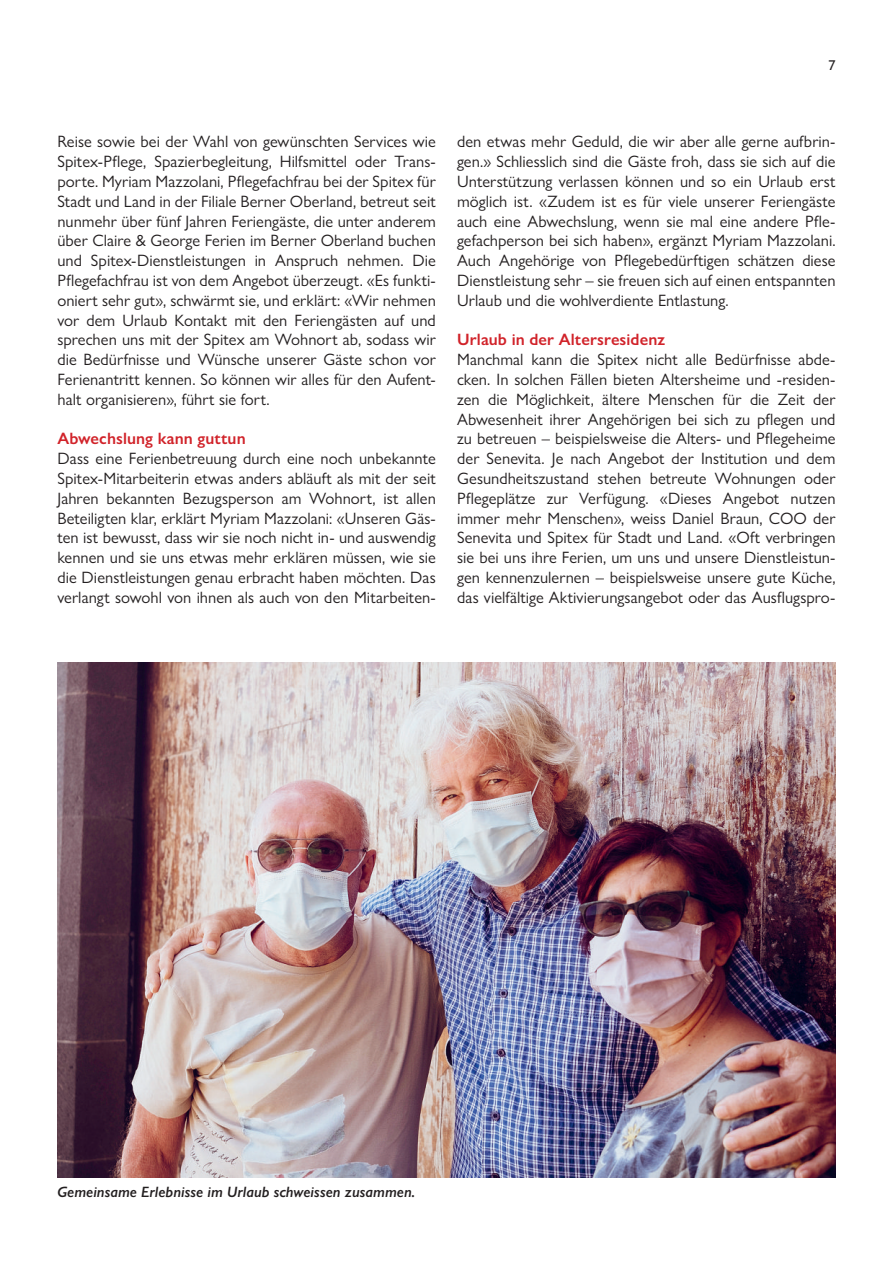
<style>
.page{position:relative;width:893px;height:1263px;background:#fff}
.page>*{position:absolute;margin:0;border:0;box-sizing:border-box;transform-origin:0 0}
.t1{font:16.5px/19.8px "Gill Sans Nova";color:#231f20;text-align:justify}
.t2{font:600 16.5px "Gill Sans Nova";letter-spacing:.005em;color:#d1232a}
.t3{font:italic 600 15px "Gill Sans Nova";letter-spacing:.005em;color:#231f20}
.t4{font:13.5px "Trebuchet MS";color:#231f20}
</style>
<div class="page">
<img style="left:57px;top:662px;width:779px;height:515px">
<p class="t4" style="left:828px;top:57px;width:9px">7</p>
<p class="t1" style="left:57px;top:134px;width:380px">Reise sowie bei der Wahl von gewünschten Services wie Spitex-Pflege, Spazierbegleitung, Hilfsmittel oder Trans&shy;porte. Myriam Mazzolani, Pflegefachfrau bei der Spitex für Stadt und Land in der Filiale Berner Oberland, betreut seit nunmehr über fünf Jahren Feriengäste, die unter anderem über Claire &amp; George Ferien im Berner Oberland buchen und Spitex-Dienstleistungen in Anspruch nehmen. Die Pflegefachfrau ist von dem Angebot überzeugt. «Es funkti&shy;oniert sehr gut», schwärmt sie, und erklärt: «Wir nehmen vor dem Urlaub Kontakt mit den Feriengästen auf und sprechen uns mit der Spitex am Wohnort ab, sodass wir die Bedürfnisse und Wünsche unserer Gäste schon vor Ferienantritt kennen. So können wir alles für den Aufent&shy;halt organisieren», führt sie fort.</p>
<p class="t2" style="left:57px;top:429px;width:190px">Abwechslung kann guttun</p>
<p class="t1" style="left:57px;top:451px;width:380px">Dass eine Ferienbetreuung durch eine noch unbekannte Spitex-Mitarbeiterin etwas anders abläuft als mit der seit Jahren bekannten Bezugsperson am Wohnort, ist allen Beteiligten klar, erklärt Myriam Mazzolani: «Unseren Gäs&shy;ten ist bewusst, dass wir sie noch nicht in- und auswendig kennen und sie uns etwas mehr erklären müssen, wie sie die Dienstleistungen genau erbracht haben möchten. Das verlangt sowohl von ihnen als auch von den Mitarbeiten-</p>
<p class="t1" style="left:457px;top:134px;width:380px">den etwas mehr Geduld, die wir aber alle gerne aufbrin&shy;gen.» Schliesslich sind die Gäste froh, dass sie sich auf die Unterstützung verlassen können und so ein Urlaub erst möglich ist. «Zudem ist es für viele unserer Feriengäste auch eine Abwechslung, wenn sie mal eine andere Pfle&shy;gefachperson bei sich haben», ergänzt Myriam Mazzolani.<br>Auch Angehörige von Pflegebedürftigen schätzen diese Dienstleistung sehr – sie freuen sich auf einen entspannten Urlaub und die wohlverdiente Entlastung.</p>
<p class="t2" style="left:457px;top:330px;width:209px">Urlaub in der Altersresidenz</p>
<p class="t1" style="left:457px;top:352px;width:380px">Manchmal kann die Spitex nicht alle Bedürfnisse abde&shy;cken. In solchen Fällen bieten Altersheime und -residen&shy;zen die Möglichkeit, ältere Menschen für die Zeit der Abwesenheit ihrer Angehörigen bei sich zu pflegen und zu betreuen – beispielsweise die Alters- und Pflegeheime der Senevita. Je nach Angebot der Institution und dem Gesundheitszustand stehen betreute Wohnungen oder Pflegeplätze zur Verfügung. «Dieses Angebot nutzen immer mehr Menschen», weiss Daniel Braun, COO der Senevita und Spitex für Stadt und Land. «Oft verbringen sie bei uns ihre Ferien, um uns und unsere Dienstleistun&shy;gen kennenzulernen – beispielsweise unsere gute Küche, das vielfältige Aktivierungsangebot oder das Ausflugspro-</p>
<p class="t3" style="left:57px;top:1182px;width:359px">Gemeinsame Erlebnisse im Urlaub schweissen zusammen.</p>
</div>
